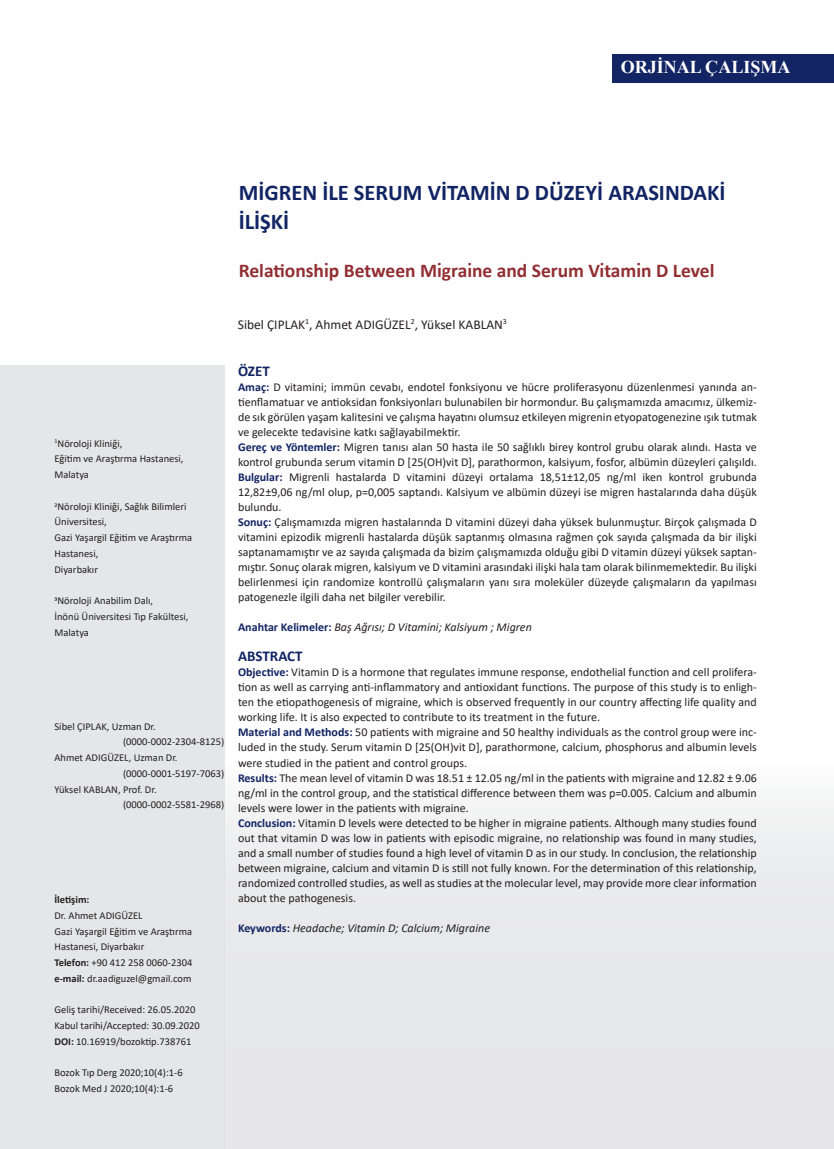
<style>
.page{position:relative;width:834px;height:1149px;background:#fff}
.page>*{position:absolute;margin:0;border:0;box-sizing:border-box;transform-origin:0 0}
.t1{font:700 22.5px/28.8px "Calibri";color:#122463}
.t2{font:700 19.5px "Calibri";color:#922f33}
.t3{font:700 18px "Times New Roman";color:#fff}
.t4{font:700 15px "Calibri";color:#122463}
.TABLO{font:13.5px "Calibri";color:#231f20}
.t5{font:12px/15px "Calibri";color:#231f20;text-align:justify}
.t6{font:italic 12px "Calibri";color:#231f20}
.TABLO-2{font:10.5px/15.8px "Calibri";color:#231f20}
.t7{font:700 10.5px "Calibri";color:#231f20}
.s1{font-weight:700}
.s2{font-weight:700;color:#122463}
.s3{font-weight:700;font-style:normal;color:#122463}
</style>
<div class="page">
<div style="left:224px;top:763px;width:609px;height:385px;background:linear-gradient(to bottom,#f3f4f4,#e3e3e5)"></div>
<div style="left:0;top:365px;width:224px;height:783px;background:#e5e6e7"></div>
<div style="left:612px;top:54px;width:221px;height:28px;background:#122463"></div>
<p class="t3" style="left:620px;top:54px;width:171px">ORJİNAL ÇALIŞMA</p>
<p class="t1" style="left:239px;top:178px;width:488px">MİGREN İLE SERUM VİTAMİN D DÜZEYİ ARASINDAKİ<br>İLİŞKİ</p>
<p class="t2" style="left:239px;top:257px;width:243px">Relationship Between Migrai̇</p>
<p class="t2" style="left:331px;top:256px;width:8px">̇</p>
<p class="t2" style="left:444px;top:257px;width:272px">̇ ne and Serum Vitamin D Level</p>
<p class="t2" style="left:606px;top:256px;width:8px">̇</p>
<p class="t2" style="left:643px;top:256px;width:8px">̇</p>
<p class="TABLO-2" style="left:54px;top:435px;width:69px"><sup>1</sup>Nöroloji Kliniği,</p>
<p class="TABLO-2" style="left:54px;top:450px;width:131px">Eğitim ve Araştırma Hastanesi,</p>
<p class="TABLO-2" style="left:54px;top:466px;width:36px">Malatya</p>
<p class="TABLO-2" style="left:54px;top:498px;width:133px">2Nöroloji Kliniği, Sağlık Bilimleri<br>Üniversitesi,</p>
<p class="TABLO-2" style="left:54px;top:529px;width:139px">Gazi Yaşargil Eğitim ve Araştırma<br>Hastanesi,</p>
<p class="TABLO-2" style="left:54px;top:561px;width:45px">Diyarbakır</p>
<p class="TABLO-2" style="left:54px;top:592px;width:100px">3Nöroloji Anabilim Dalı,</p>
<p class="TABLO-2" style="left:54px;top:608px;width:135px">İnönü Üniversitesi Tıp Fakültesi,<br>Malatya</p>
<p class="TABLO-2" style="left:54px;top:718px;width:103px">Sibel ÇIPLAK, Uzman Dr.</p>
<p class="TABLO-2" style="left:123px;top:733px;width:103px">(0000-0002-2304-8125)</p>
<p class="TABLO-2" style="left:54px;top:749px;width:125px">Ahmet ADIGÜZEL, Uzman Dr.</p>
<p class="TABLO-2" style="left:123px;top:765px;width:103px">(0000-0001-5197-7063)</p>
<p class="TABLO-2" style="left:54px;top:780px;width:104px">Yüksel KABLAN, Prof. Dr.</p>
<p class="TABLO-2" style="left:123px;top:796px;width:103px">(0000-0002-5581-2968)</p>
<p class="t7" style="left:54px;top:891px;width:36px">İletişim:</p>
<p class="TABLO-2" style="left:54px;top:906px;width:90px">Dr. Ahmet ADIGÜZEL</p>
<p class="TABLO-2" style="left:54px;top:922px;width:139px">Gazi Yaşargil Eğitim ve Araştırma<br>Hastanesi, Diyarbakır</p>
<p class="TABLO-2" style="left:54px;top:954px;width:139px"><span class="s1">Telefon:</span> +90 412 258 0060-2304</p>
<p class="TABLO-2" style="left:54px;top:969px;width:138px"><span class="s1">e-mail:</span> dr.aadiguzel@gmail.com</p>
<p class="TABLO-2" style="left:54px;top:1001px;width:142px">Geliş tarihi/Received: 26.05.2020</p>
<p class="TABLO-2" style="left:54px;top:1017px;width:147px">Kabul tarihi/Accepted: 30.09.2020</p>
<p class="TABLO-2" style="left:54px;top:1032px;width:138px"><span class="s1">DOI:</span> 10.16919/bozoktip.738761</p>
<p class="TABLO-2" style="left:54px;top:1064px;width:130px">Bozok Tıp Derg 2020;10(4):1-6</p>
<p class="TABLO-2" style="left:54px;top:1080px;width:120px">Bozok Med J 2020;10(4):1-6</p>
<p class="TABLO" style="left:238px;top:315px;width:270px">Sibel ÇIPLAK<sup>1</sup>, Ahmet ADIGÜZEL<sup>2</sup>, Yüksel KABLAN<sup>3</sup></p>
<p class="t4" style="left:238px;top:360px;width:33px">ÖZET</p>
<p class="t5" style="left:238px;top:379px;width:520px"><span class="s2">Amaç:</span> D vitamini; immün cevabı, endotel fonksiyonu ve hücre proliferasyonu düzenlenmesi yanında an&shy;tienflamatuar ve antioksidan fonksiyonları bulunabilen bir hormondur. Bu çalışmamızda amacımız, ülkemiz&shy;de sık görülen yaşam kalitesini ve çalışma hayatını olumsuz etkileyen migrenin etyopatogenezine ışık tutmak ve gelecekte tedavisine katkı sağlayabilmektir.</p>
<p class="t5" style="left:238px;top:439px;width:520px"><span class="s2">Gereç ve Yöntemler:</span> Migren tanısı alan 50 hasta ile 50 sağlıklı birey kontrol grubu olarak alındı. Hasta ve kontrol grubunda serum vitamin D [25(OH)vit D], parathormon, kalsiyum, fosfor, albümin düzeyleri çalışıldı.</p>
<p class="t5" style="left:238px;top:469px;width:520px"><span class="s2">Bulgular:</span> Migrenli hastalarda D vitamini düzeyi ortalama 18,51±12,05 ng/ml iken kontrol grubunda 12,82±9,06 ng/ml olup, p=0,005 saptandı. Kalsiyum ve albümin düzeyi ise migren hastalarında daha düşük bulundu.</p>
<p class="t5" style="left:238px;top:514px;width:520px"><span class="s2">Sonuç:</span> Çalışmamızda migren hastalarında D vitamini düzeyi daha yüksek bulunmuştur. Birçok çalışmada D vitamini epizodik migrenli hastalarda düşük saptanmış olmasına rağmen çok sayıda çalışmada da bir ilişki saptanamamıştır ve az sayıda çalışmada da bizim çalışmamızda olduğu gibi D vitamin düzeyi yüksek saptan&shy;mıştır. Sonuç olarak migren, kalsiyum ve D vitamini arasındaki ilişki hala tam olarak bilinmemektedir. Bu ilişki belirlenmesi için randomize kontrollü çalışmaların yanı sıra moleküler düzeyde çalışmaların da yapılması patogenezle ilgili daha net bilgiler verebilir.</p>
<p class="t6" style="left:238px;top:619px;width:295px"><span class="s3">Anahtar Kelimeler:</span> Baş Ağrısı; D Vitamini; Kalsiyum ; Migren</p>
<p class="t4" style="left:238px;top:645px;width:66px">ABSTRACT</p>
<p class="t5" style="left:238px;top:664px;width:520px"><span class="s2">Objective:</span> Vitamin D is a hormone that regulates immune response, endothelial function and cell prolifera&shy;tion as well as carrying anti-inflammatory and antioxidant functions. The purpose of this study is to enligh&shy;ten the etiopathogenesis of migraine, which is observed frequently in our country affecting life quality and working life. It is also expected to contribute to its treatment in the future.</p>
<p class="t5" style="left:238px;top:724px;width:520px"><span class="s2">Material and Methods:</span> 50 patients with migraine and 50 healthy individuals as the control group were inc&shy;luded in the study. Serum vitamin D [25(OH)vit D], parathormone, calcium, phosphorus and albumin levels were studied in the patient and control groups.</p>
<p class="t5" style="left:238px;top:769px;width:520px"><span class="s2">Results:</span> The mean level of vitamin D was 18.51 ± 12.05 ng/ml in the patients with migraine and 12.82 ± 9.06 ng/ml in the control group, and the statistical difference between them was p=0.005. Calcium and albumin levels were lower in the patients with migraine.</p>
<p class="t5" style="left:238px;top:814px;width:520px"><span class="s2">Conclusion:</span> Vitamin D levels were detected to be higher in migraine patients. Although many studies found out that vitamin D was low in patients with episodic migraine, no relationship was found in many studies, and a small number of studies found a high level of vitamin D as in our study. In conclusion, the relationship between migraine, calcium and vitamin D is still not fully known. For the determination of this relationship, randomized controlled studies, as well as studies at the molecular level, may provide more clear information about the pathogenesis.</p>
<p class="t6" style="left:238px;top:919px;width:253px"><span class="s3">Keywords:</span> Headache; Vitamin D; Calcium; Migraine</p>
</div>
